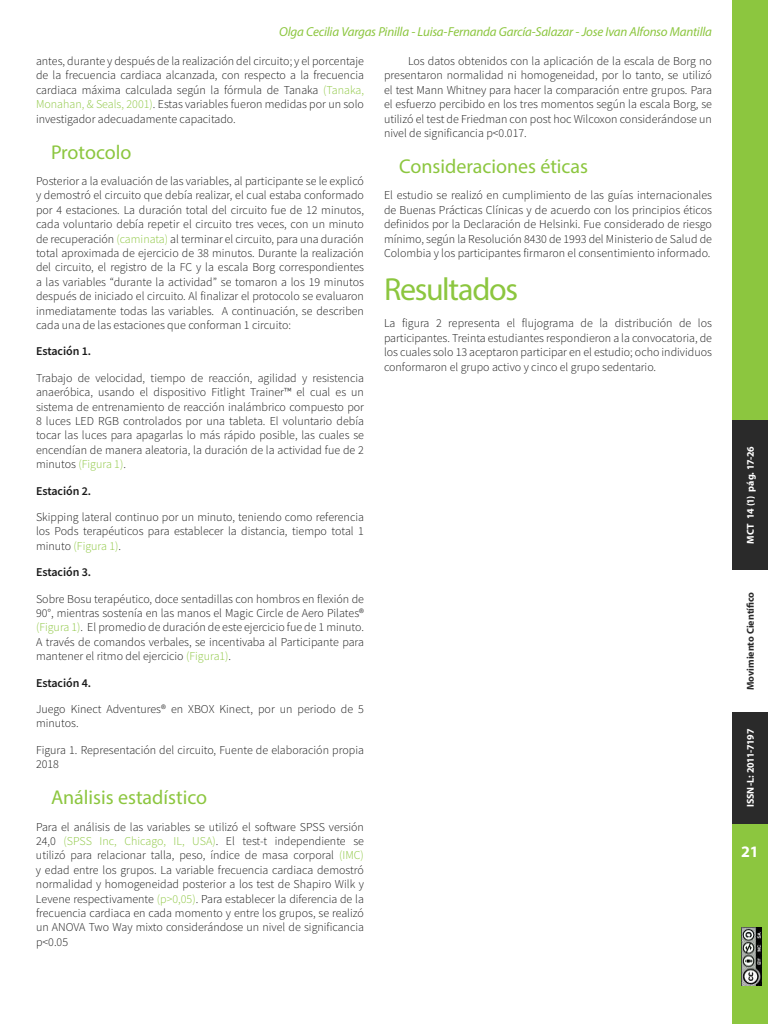
<style>
.page{position:relative;width:768px;height:1024px;background:#fff}
.page>*{position:absolute;margin:0;border:0;box-sizing:border-box;transform-origin:0 0}
.t1{font:32px "Myriad Pro";letter-spacing:-.04em;color:#8cc63f}
.t2{font:20px "Myriad Pro";color:#8cc63f}
.t3{font:700 16px "Myriad Pro";color:#fff}
.t4{font:italic 13px "Myriad Pro";letter-spacing:-.015em;color:#8cc63f}
.t5{font:12px/14.4px "Source Sans Variable";letter-spacing:.005em;color:#1a1a1a;text-align:justify}
.t6{font:12px "Source Sans Variable";letter-spacing:.03em;color:#1a1a1a}
.t7{font:700 10px "Myriad Pro";letter-spacing:-.01em;color:#fff}
.t8{font:700 10px "Myriad Pro";color:#2a2a2a}
.s1{color:#8cc63f}
</style>
<div class="page">
<div style="left:732px;top:712px;width:36px;height:312px;background:#8cc63f"></div>
<div style="left:732px;top:0;width:36px;height:570px;background:#8cc63f"></div>
<div style="left:732px;top:420px;width:36px;height:150px;background:#2a2a2a"></div>
<div style="left:732px;top:712px;width:36px;height:112px;background:#2a2a2a"></div>
<img style="left:741px;top:928px;width:20px;height:58px">
<p class="t4" style="left:279px;top:23px;width:434px">Olga Cecilia Vargas Pinilla - Luisa-Fernanda García-Salazar - Jose Ivan Alfonso Mantilla</p>
<p class="t5" style="left:36px;top:54px;width:329px">antes, durante y después de la realización del circuito; y el porcentaje de la frecuencia cardiaca alcanzada, con respecto a la frecuencia cardiaca máxima calculada según la fórmula de Tanaka <span class="s1">(Tanaka, Monahan, &amp; Seals, 2001)</span>. Estas variables fueron medidas por un solo investigador adecuadamente capacitado.</p>
<h2 class="t2" style="left:51px;top:140px;width:82px">Protocolo</h2>
<p class="t5" style="left:36px;top:174px;width:329px">Posterior a la evaluación de las variables, al participante se le explicó y demostró el circuito que debía realizar, el cual estaba conformado por 4 estaciones. La duración total del circuito fue de 12 minutos, cada voluntario debía repetir el circuito tres veces, con un minuto de recuperación <span class="s1">(caminata)</span> al terminar el circuito, para una duración total aproximada de ejercicio de 38 minutos. Durante la realización del circuito, el registro de la FC y la escala Borg correspondientes a las variables “durante la actividad” se tomaron a los 19 minutos después de iniciado el circuito. Al finalizar el protocolo se evaluaron inmediatamente todas las variables. A continuación, se describen cada una de las estaciones que conforman 1 circuito:</p>
<p class="t5" style="left:36px;top:338px;width:329px;line-height:26.4px">Estación 1.<br>Trabajo de velocidad, tiempo de reacción, agilidad y resistencia</p>
<p class="t5" style="left:36px;top:385px;width:329px">anaeróbica, usando el dispositivo Fitlight Trainer™ el cual es un sistema de entrenamiento de reacción inalámbrico compuesto por 8 luces LED RGB controlados por una tableta. El voluntario debía tocar las luces para apagarlas lo más rápido posible, las cuales se encendían de manera aleatoria, la duración de la actividad fue de 2 minutos <span class="s1">(Figura 1)</span>.</p>
<p class="t5" style="left:36px;top:478px;width:329px;line-height:26.4px">Estación 2.<br>Skipping lateral continuo por un minuto, teniendo como referencia</p>
<p class="t5" style="left:36px;top:524px;width:329px">los Pods terapéuticos para establecer la distancia, tiempo total 1 minuto <span class="s1">(Figura 1)</span>.</p>
<p class="t6" style="left:36px;top:565px;width:56px">Estación 3.</p>
<p class="t5" style="left:36px;top:592px;width:329px">Sobre Bosu terapéutico, doce sentadillas con hombros en flexión de 90°, mientras sostenía en las manos el Magic Circle de Aero Pilates® <span class="s1">(Figura 1)</span>. El promedio de duración de este ejercicio fue de 1 minuto.<br>A través de comandos verbales, se incentivaba al Participante para mantener el ritmo del ejercicio <span class="s1">(Figura1)</span>.</p>
<p class="t5" style="left:36px;top:670px;width:329px;line-height:26.4px">Estación 4.<br>Juego Kinect Adventures® en XBOX Kinect, por un periodo de 5</p>
<p class="t5" style="left:36px;top:716px;width:44px">minutos.</p>
<p class="t5" style="left:36px;top:743px;width:329px">Figura 1. Representación del circuito, Fuente de elaboración propia<br>2018</p>
<h2 class="t2" style="left:51px;top:785px;width:158px">Análisis estadístico</h2>
<p class="t5" style="left:36px;top:820px;width:329px">Para el análisis de las variables se utilizó el software SPSS versión 24,0 <span class="s1">(SPSS Inc, Chicago, IL, USA)</span>. El test-t independiente se utilizó para relacionar talla, peso, índice de masa corporal <span class="s1">(IMC) </span>y edad entre los grupos. La variable frecuencia cardiaca demostró normalidad y homogeneidad posterior a los test de Shapiro Wilk y Levene respectivamente <span class="s1">(p&gt;0,05)</span>. Para establecer la diferencia de la frecuencia cardiaca en cada momento y entre los grupos, se realizó un ANOVA Two Way mixto considerándose un nivel de significancia p&lt;0.05</p>
<p class="t5" style="left:384px;top:54px;width:329px;text-indent:24px">Los datos obtenidos con la aplicación de la escala de Borg no presentaron normalidad ni homogeneidad, por lo tanto, se utilizó el test Mann Whitney para hacer la comparación entre grupos. Para el esfuerzo percibido en los tres momentos según la escala Borg, se utilizó el test de Friedman con post hoc Wilcoxon considerándose un nivel de significancia p&lt;0.017.</p>
<h2 class="t2" style="left:399px;top:154px;width:191px">Consideraciones éticas</h2>
<p class="t5" style="left:384px;top:188px;width:329px">El estudio se realizó en cumplimiento de las guías internacionales de Buenas Prácticas Clínicas y de acuerdo con los principios éticos definidos por la Declaración de Helsinki. Fue considerado de riesgo mínimo, según la Resolución 8430 de 1993 del Ministerio de Salud de Colombia y los participantes firmaron el consentimiento informado.</p>
<h1 class="t1" style="left:384px;top:270px;width:136px">Resultados</h1>
<p class="t5" style="left:384px;top:316px;width:329px">La figura 2 representa el flujograma de la distribución de los participantes. Treinta estudiantes respondieron a la convocatoria, de los cuales solo 13 aceptaron participar en el estudio; ocho individuos conformaron el grupo activo y cinco el grupo sedentario.</p>
<p class="t7" style="left:744px;top:544px;width:99px;rotate:-90deg">MCT 14 (1) pág. 17-26</p>
<p class="t8" style="left:744px;top:690px;width:100px;rotate:-90deg">Movimiento Científico</p>
<p class="t7" style="left:744px;top:807px;width:80px;rotate:-90deg">ISSN-L: 2011-7197</p>
<h3 class="t3" style="left:741px;top:841px;width:19px">21</h3>
</div>
